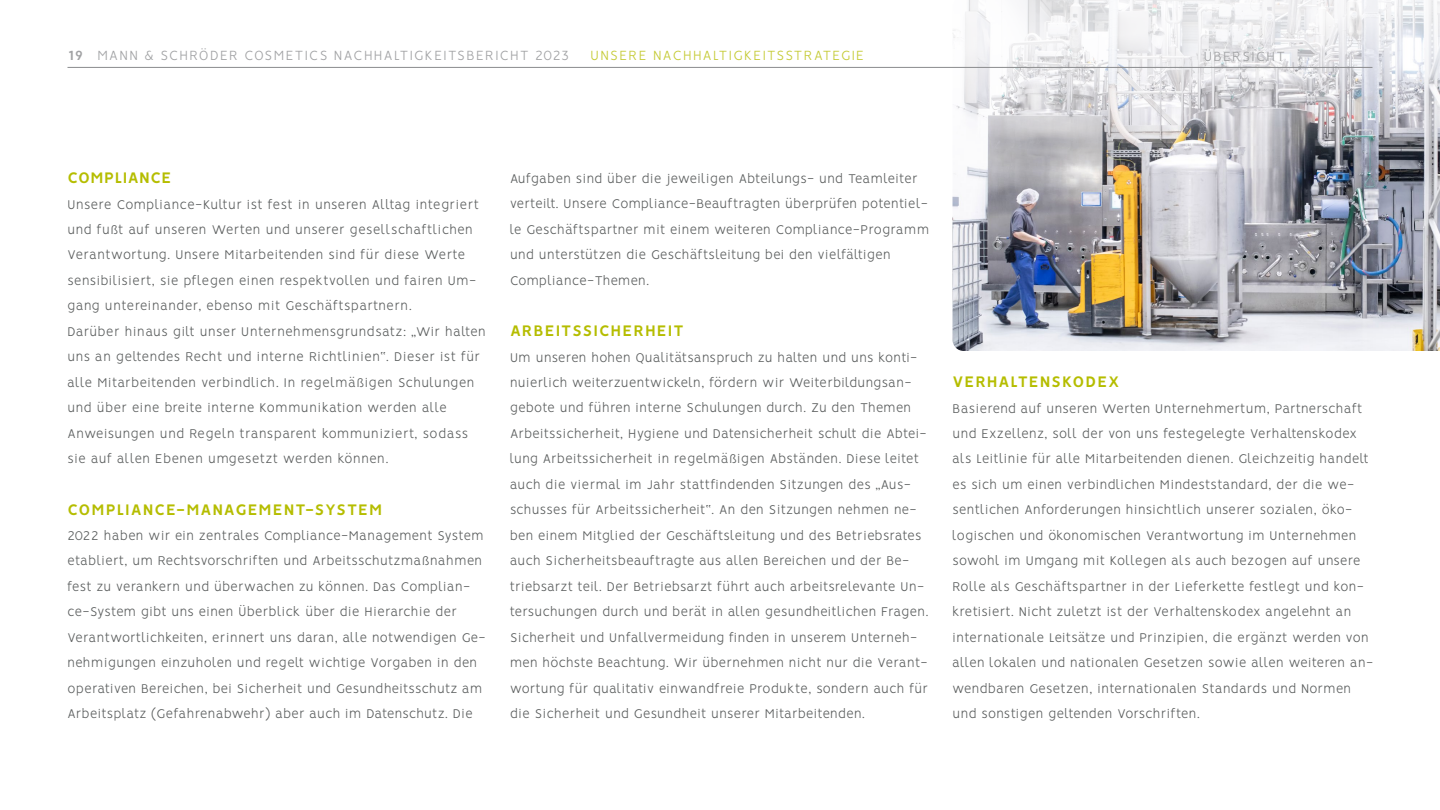
<style>
.page{position:relative;width:1440px;height:810px;background:#fff}
.page>*{position:absolute;margin:0;border:0;box-sizing:border-box;transform-origin:0 0}
.t1{font:700 17.25px "Vision";letter-spacing:.05em;color:#b5bd00}
.t2{font:700 17.25px "Vision";letter-spacing:.02em;color:#b5bd00}
.t3{font:300 15px "Vision";letter-spacing:.09em;color:#a1a2a4}
.t4{font:300 15px "Vision";color:#c4ca33}
.t5{font:300 14.25px/25.5px "Vision";letter-spacing:.03em;color:#595c5c}
.s1{font-weight:700}
</style>
<div class="page">
<img style="left:952px;top:0;width:488px;height:351px">
<hr style="left:68px;top:67px;width:1304px;height:1px;background:#8a8b8d">
<p class="t3" style="left:69px;top:47px;width:502px"><span class="s1">19</span> MANN &amp; SCHRÖDER COSMETICS NACHHALTIGKEITSBERICHT 2023</p>
<p class="t4" style="left:591px;top:47px;width:10px">unsere</p>
<p class="t4" style="left:653px;top:47px;width:20px">Nachhaltigkeitsstrategie</p>
<p class="t3" style="left:1204px;top:47px;width:83px">ÜBERSICHT</p>
<p class="t2" style="left:68px;top:167px;width:105px">COMPLIANCE</p>
<p class="t5" style="left:68px;top:193px;width:420px">Unsere Compliance-Kultur ist fest in unseren Alltag integriert und fußt auf unseren Werten und unserer gesellschaftlichen Verantwortung. Unsere Mitarbeitenden sind für diese Werte sensibilisiert, sie pflegen einen respektvollen und fairen Um&shy;gang untereinander, ebenso mit Geschäftspartnern.<br>Darüber hinaus gilt unser Unternehmensgrundsatz: „Wir halten uns an geltendes Recht und interne Richtlinien“. Dieser ist für alle Mitarbeitenden verbindlich. In regelmäßigen Schulungen und über eine breite interne Kommunikation werden alle Anweisungen und Regeln transparent kommuniziert, sodass sie auf allen Ebenen umgesetzt werden können.</p>
<p class="t1" style="left:68px;top:499px;width:316px">COMPLIANCE-MANAGEMENT-SYSTEM</p>
<p class="t5" style="left:68px;top:524px;width:419px">2022 haben wir ein zentrales Compliance-Management System etabliert, um Rechtsvorschriften und Arbeitsschutzmaßnahmen fest zu verankern und überwachen zu können. Das Complian&shy;ce-System gibt uns einen Überblick über die Hierarchie der Verantwortlichkeiten, erinnert uns daran, alle notwendigen Ge&shy;nehmigungen einzuholen und regelt wichtige Vorgaben in den operativen Bereichen, bei Sicherheit und Gesundheitsschutz am Arbeitsplatz (Gefahrenabwehr) aber auch im Datenschutz. Die</p>
<p class="t5" style="left:510px;top:167px;width:421px">Aufgaben sind über die jeweiligen Abteilungs- und Teamleiter verteilt. Unsere Compliance-Beauftragten überprüfen potentiel&shy;le Geschäftspartner mit einem weiteren Compliance-Programm und unterstützen die Geschäftsleitung bei den vielfältigen Compliance-Themen.</p>
<p class="t1" style="left:510px;top:320px;width:175px">ARBEITSSICHERHEIT</p>
<p class="t5" style="left:510px;top:346px;width:420px">Um unseren hohen Qualitätsanspruch zu halten und uns konti&shy;nuierlich weiterzuentwickeln, fördern wir Weiterbildungsan&shy;gebote und führen interne Schulungen durch. Zu den Themen Arbeitssicherheit, Hygiene und Datensicherheit schult die Abtei&shy;lung Arbeitssicherheit in regelmäßigen Abständen. Diese leitet auch die viermal im Jahr stattfindenden Sitzungen des „Aus&shy;schusses für Arbeitssicherheit“. An den Sitzungen nehmen ne&shy;ben einem Mitglied der Geschäftsleitung und des Betriebsrates auch Sicherheitsbeauftragte aus allen Bereichen und der Be&shy;triebsarzt teil. Der Betriebsarzt führt auch arbeitsrelevante Un&shy;tersuchungen durch und berät in allen gesundheitlichen Fragen.<br>Sicherheit und Unfallvermeidung finden in unserem Unterneh&shy;men höchste Beachtung. Wir übernehmen nicht nur die Verant&shy;wortung für qualitativ einwandfreie Produkte, sondern auch für die Sicherheit und Gesundheit unserer Mitarbeitenden.</p>
<p class="t1" style="left:952px;top:371px;width:169px">VERHALTENSKODEX</p>
<p class="t5" style="left:952px;top:397px;width:422px">Basierend auf unseren Werten Unternehmertum, Partnerschaft und Exzellenz, soll der von uns festegelegte Verhaltenskodex als Leitlinie für alle Mitarbeitenden dienen. Gleichzeitig handelt es sich um einen verbindlichen Mindeststandard, der die we&shy;sentlichen Anforderungen hinsichtlich unserer sozialen, öko&shy;logischen und ökonomischen Verantwortung im Unternehmen sowohl im Umgang mit Kollegen als auch bezogen auf unsere Rolle als Geschäftspartner in der Lieferkette festlegt und kon&shy;kretisiert. Nicht zuletzt ist der Verhaltenskodex angelehnt an internationale Leitsätze und Prinzipien, die ergänzt werden von allen lokalen und nationalen Gesetzen sowie allen weiteren an&shy;wendbaren Gesetzen, internationalen Standards und Normen und sonstigen geltenden Vorschriften.</p>
</div>
